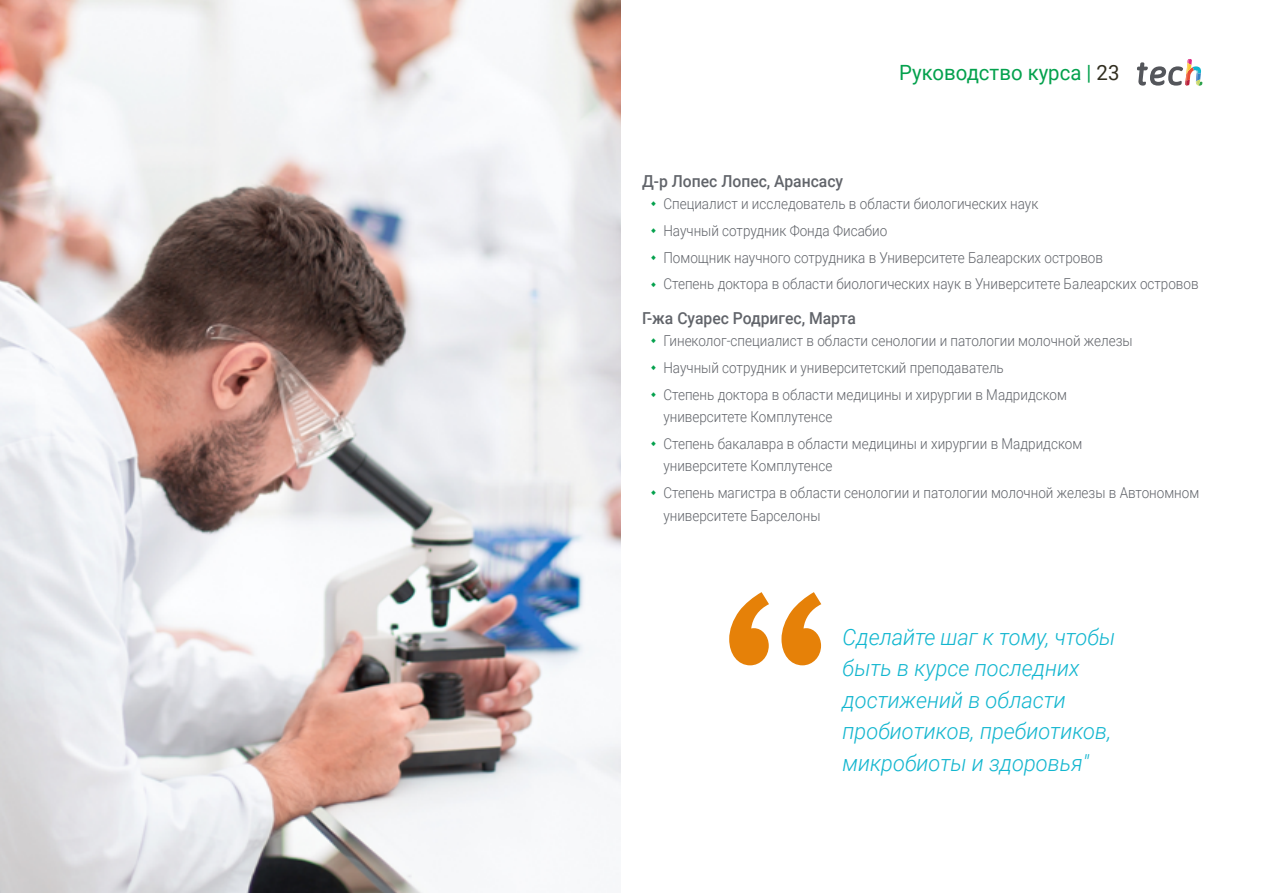
<style>
.page{position:relative;width:1263px;height:893px;background:#fff}
.page>*{position:absolute;margin:0;border:0;box-sizing:border-box;transform-origin:0 0}
.t1{font:italic 300 22.5px/31.5px "Roboto";color:#13b6cf}
.t2{font:21px "Roboto";color:#04a14d}
.t3{font:500 16.5px "Roboto";color:#61646a;scale:.95 1}
.t4{font:300 15px/26.7px "Roboto";color:#61646a;scale:.9 1}
.s1{color:#312e20}
.s2{color:#0fb6cf}
</style>
<div class="page">
<img style="left:0;top:0;width:621px;height:893px">
<svg style="left:729px;top:592px;width:92px;height:73px"></svg>
<svg style="left:1137px;top:59px;width:65px;height:27px"></svg>
<h2 class="t2" style="left:899px;top:57px;width:222px">Руководство курса | <span class="s1">23</span></h2>
<p class="t3" style="left:642px;top:169px;width:213px">Д-р Лопес Лопес, Арансасу</p>
<p class="t4" style="left:663px;top:190px;width:596px">Специалист и исследователь в области биологических наук<br>Научный сотрудник Фонда Фисабио<br>Помощник научного сотрудника в Университете Балеарских островов<br>Степень доктора в области биологических наук в Университете Балеарских островов</p>
<p class="t3" style="left:642px;top:306px;width:226px">Г-жа Суарес Родригес, Марта</p>
<p class="t4" style="left:663px;top:327px;width:523px">Гинеколог-специалист в области сенологии и патологии молочной железы<br>Научный сотрудник и университетский преподаватель<br>Степень доктора в области медицины и хирургии в Мадридском</p>
<p class="t4" style="left:663px;top:403px;width:467px">университете Комплутенсе<br>Степень бакалавра в области медицины и хирургии в Мадридском</p>
<p class="t4" style="left:663px;top:452px;width:597px">университете Комплутенсе<br>Степень магистра в области сенологии и патологии молочной железы в Автономном</p>
<p class="t4" style="left:663px;top:501px;width:176px">университете Барселоны</p>
<h1 class="t1" style="left:842px;top:620px;width:274px"><span class="s2">Сделайте</span> шаг к тому, чтобы быть в курсе последних достижений в области пробиотиков, пребиотиков, микробиоты и здоровья"</h1>
</div>
